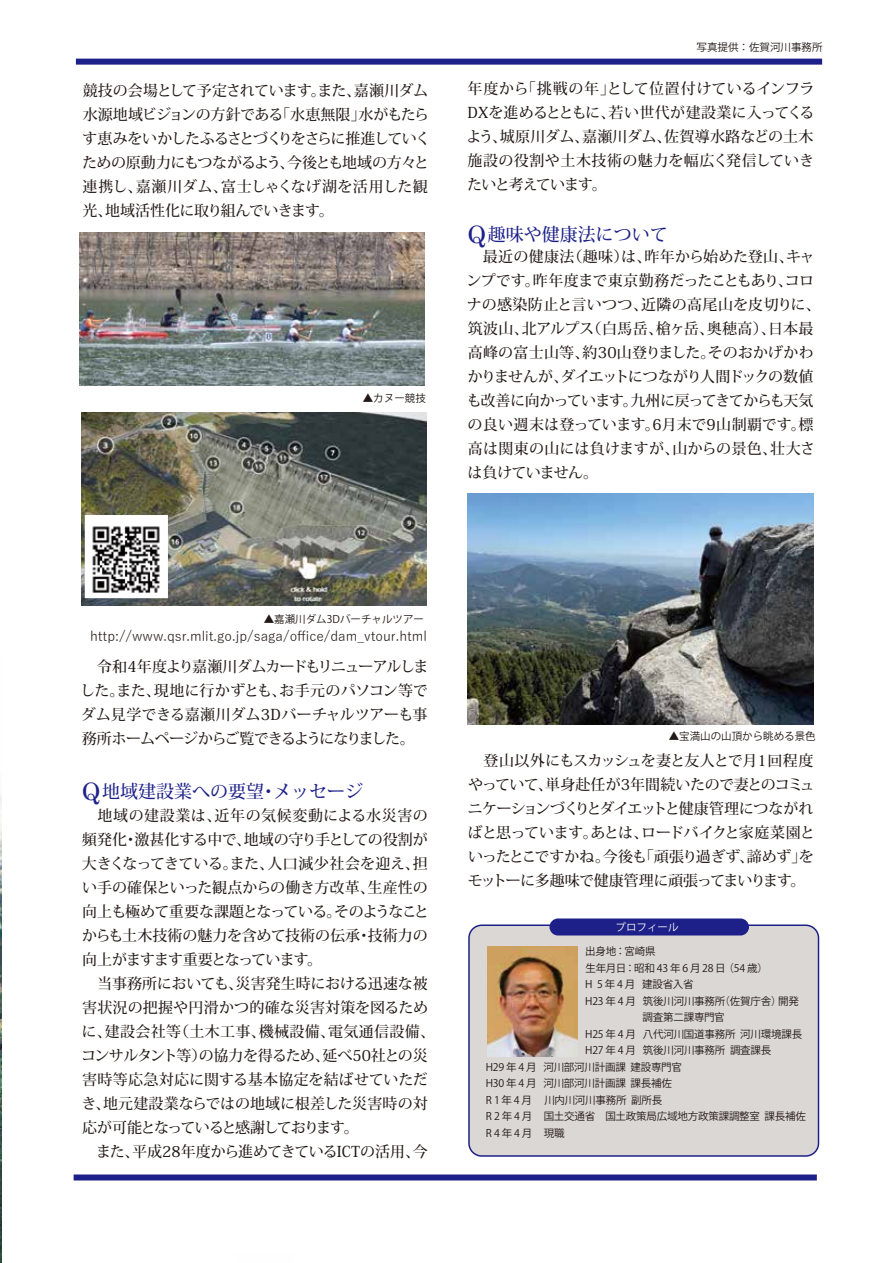
<style>
.page{position:relative;width:893px;height:1263px;background:#fff}
.page>*{position:absolute;margin:0;border:0;box-sizing:border-box;transform-origin:0 0}
.t1{font:500 18px "Koz Min Pro";color:#1d2088}
.t2{font:500 15px/24px "Koz Min Pro";letter-spacing:-.01em;color:#221815;text-align:justify}
.t3{font:500 15px/24px "Koz Min Pro";letter-spacing:-.03em;color:#221815}
.t4{font:13.5px "Yu Gothic";color:#221815}
.t5{font:10.5px "Koz Go Pr 6 N";letter-spacing:-.02em;color:#221815}
.t6{font:10.5px "Koz Go Pro";color:#221815}
.t7{font:10.5px "Koz Go Pro";color:#fff}
.s1{font-family:"Century";font-weight:400;font-size:24px}
</style>
<div class="page">
<img style="left:0;top:796px;width:1px;height:443px">
<div style="left:74px;top:1174px;width:743px;height:6px;background:#1d2088"></div>
<div style="left:76px;top:59px;width:746px;height:6px;background:#1d2088"></div>
<img style="left:79px;top:232px;width:345px;height:154px">
<img style="left:467px;top:494px;width:347px;height:230px">
<img style="left:81px;top:412px;width:345px;height:194px">
<div style="left:469px;top:925px;width:349px;height:231px;background:#dbd7d5;border-radius:13px"></div>
<div style="left:468px;top:924px;width:351px;height:233px;border:2px solid #1d2088;border-radius:13px"></div>
<div style="left:549px;top:918px;width:200px;height:17px;background:#1d2088;border-radius:8px"></div>
<img style="left:488px;top:946px;width:89px;height:110px">
<img style="left:0;top:1239px;width:2px;height:24px">
<div style="left:85px;top:515px;width:83px;height:83px;background:#fff"></div>
<img style="left:89px;top:522px;width:73px;height:72px">
<p class="t3" style="left:82px;top:78px;width:350px">競技の会場として予定されています。また、嘉瀬川ダム水源地域ビジョンの方針である「水恵無限」水がもたらす恵みをいかしたふるさとづくりをさらに推進していくための原動力にもつながるよう、今後とも地域の方々と連携し、嘉瀬川ダム、富士しゃくなげ湖を活用した観光、地域活性化に取り組んでいきます。</p>
<p class="t6" style="left:363px;top:392px;width:65px">▲カヌー競技</p>
<p class="t6" style="left:696px;top:40px;width:127px">写真提供：佐賀河川事務所</p>
<p class="t2" style="left:466px;top:76px;width:349px">年度から「挑戦の年」として位置付けているインフラDXを進めるとともに、若い世代が建設業に入ってくるよう、城原川ダム、嘉瀬川ダム、佐賀導水路などの土木施設の役割や土木技術の魅力を幅広く発信していきたいと考えています。</p>
<p class="t1" style="left:468px;top:221px;width:202px"><span class="s1">Q</span>趣味や健康法について</p>
<p class="t2" style="left:466px;top:244px;width:356px;text-align:left">　最近の健康法（趣味）は、昨年から始めた登山、キャンプです。昨年度まで東京勤務だったこともあり、コロナの感染防止と言いつつ、近隣の高尾山を皮切りに、筑波山、北アルプス（白馬岳、槍ヶ岳、奥穂高）、日本最高峰の富士山等、約30山登りました。そのおかげかわかりませんが、ダイエットにつながり人間ドックの数値も改善に向かっています。九州に戻ってきてからも天気の良い週末は登っています。6月末で9山制覇です。標高は関東の山には負けますが、山からの景色、壮大さは負けていません。</p>
<p class="t6" style="left:264px;top:612px;width:162px">▲嘉瀬川ダム3Dバーチャルツアー</p>
<p class="t4" style="left:90px;top:624px;width:339px">http://www.qsr.mlit.go.jp/saga/office/dam_vtour.html</p>
<p class="t2" style="left:80px;top:654px;width:350px">　令和4年度より嘉瀬川ダムカードもリニューアルしました。また、現地に行かずとも、お手元のパソコン等でダム見学できる嘉瀬川ダム3Dバーチャルツアーも事務所ホームページからご覧できるようになりました。</p>
<p class="t1" style="left:82px;top:778px;width:283px"><span class="s1">Q</span>地域建設業への要望・メッセージ</p>
<p class="t2" style="left:81px;top:803px;width:356px;text-align:left">　地域の建設業は、近年の気候変動による水災害の頻発化・激甚化する中で、地域の守り手としての役割が大きくなってきている。また、人口減少社会を迎え、担い手の確保といった観点からの働き方改革、生産性の向上も極めて重要な課題となっている。そのようなことからも土木技術の魅力を含めて技術の伝承・技術力の向上がますます重要となっています。<br>　当事務所においても、災害発生時における迅速な被害状況の把握や円滑かつ的確な災害対策を図るために、建設会社等（土木工事、機械設備、電気通信設備、コンサルタント等）の協力を得るため、延べ50社との災害時等応急対応に関する基本協定を結ばせていただき、地元建設業ならではの地域に根差した災害時の対応が可能となっていると感謝しております。<br>　また、平成28年度から進めてきているICTの活用、今</p>
<p class="t6" style="left:669px;top:729px;width:149px">▲宝満山の山頂から眺める景色</p>
<p class="t2" style="left:468px;top:748px;width:349px">　登山以外にもスカッシュを妻と友人とで月1回程度やっていて、単身赴任が3年間続いたので妻とのコミュニケーションづくりとダイエットと健康管理につながればと思っています。あとは、ロードバイクと家庭菜園といったとこですかね。今後も「頑張り過ぎず、諦めず」をモットーに多趣味で健康管理に頑張ってまいります。</p>
<p class="t7" style="left:615px;top:920px;width:64px">プロフィール</p>
<p class="t5" style="left:585px;top:945px;width:72px">出身地：宮崎県</p>
<p class="t5" style="left:585px;top:962px;width:184px">生年月日：昭和 43 年 6 月 28 日（54 歳）</p>
<p class="t5" style="left:585px;top:978px;width:110px">H 5 年 4 月 建設省入省</p>
<p class="t5" style="left:585px;top:995px;width:215px">H23 年 4 月 筑後川河川事務所（佐賀庁舎）開発</p>
<p class="t5" style="left:643px;top:1011px;width:84px">調査第二課専門官</p>
<p class="t5" style="left:585px;top:1028px;width:218px">H25 年 4 月 八代河川国道事務所 河川環境課長</p>
<p class="t5" style="left:585px;top:1044px;width:188px">H27 年 4 月 筑後川河川事務所 調査課長</p>
<p class="t5" style="left:486px;top:1061px;width:198px">H29 年 4 月 河川部河川計画課 建設専門官</p>
<p class="t5" style="left:486px;top:1077px;width:188px">H30 年 4 月 河川部河川計画課 課長補佐</p>
<p class="t5" style="left:486px;top:1094px;width:178px">R 1 年 4 月　 川内川河川事務所 副所長</p>
<p class="t5" style="left:486px;top:1110px;width:322px">R 2 年 4 月 国土交通省　国土政策局広域地方政策課調整室 課長補佐</p>
<p class="t5" style="left:486px;top:1127px;width:80px">R 4年4月 現職</p>
</div>
